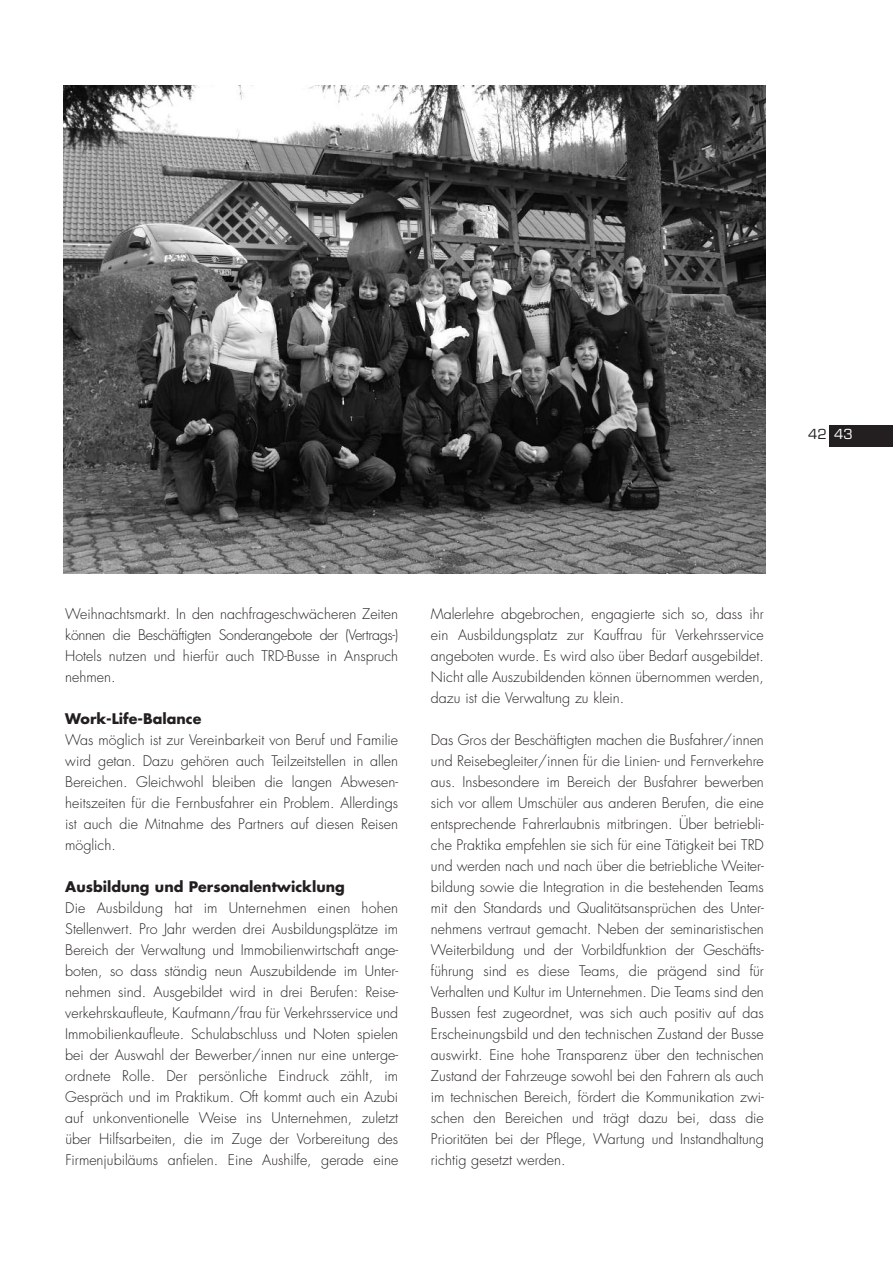
<style>
.page{position:relative;width:893px;height:1263px;background:#fff}
.page>*{position:absolute;margin:0;border:0;box-sizing:border-box;transform-origin:0 0}
.t1{font:300 14.25px/21px "Futura";color:#231f20;text-align:justify}
.t2{font:700 14.25px "Futura";color:#231f20}
.t3{font:13.5px "Eurostile";color:#231f20}
.s1{color:#fff}
</style>
<div class="page">
<img style="left:64px;top:85px;width:701px;height:488px">
<div style="left:829px;top:425px;width:64px;height:21px;background:#231f20"></div>
<p class="t3" style="left:808px;top:429px;width:46px">42 <span class="s1">43</span></p>
<p class="t1" style="left:65px;top:604px;width:334px">Weihnachtsmarkt. In den nachfrageschwächeren Zeiten können die Beschäftigten Sonderangebote der (Vertrags-)<br>Hotels nutzen und hierfür auch TRD-Busse in Anspruch nehmen.</p>
<p class="t2" style="left:65px;top:712px;width:138px">Work-Life-Balance</p>
<p class="t1" style="left:65px;top:730px;width:334px">Was möglich ist zur Vereinbarkeit von Beruf und Familie wird getan. Dazu gehören auch Teilzeitstellen in allen Bereichen. Gleichwohl bleiben die langen Abwesen&shy;heitszeiten für die Fernbusfahrer ein Problem. Allerdings ist auch die Mitnahme des Partners auf diesen Reisen möglich.</p>
<p class="t2" style="left:65px;top:880px;width:281px">Ausbildung und Personalentwicklung</p>
<p class="t1" style="left:65px;top:898px;width:334px">Die Ausbildung hat im Unternehmen einen hohen Stellenwert. Pro Jahr werden drei Ausbildungsplätze im Bereich der Verwaltung und Immobilienwirtschaft ange&shy;boten, so dass ständig neun Auszubildende im Unter&shy;nehmen sind. Ausgebildet wird in drei Berufen: Reise&shy;verkehrskaufleute, Kaufmann/frau für Verkehrsservice und Immobilienkaufleute. Schulabschluss und Noten spielen bei der Auswahl der Bewerber/innen nur eine unterge&shy;ordnete Rolle. Der persönliche Eindruck zählt, im Gespräch und im Praktikum. Oft kommt auch ein Azubi auf unkonventionelle Weise ins Unternehmen, zuletzt über Hilfsarbeiten, die im Zuge der Vorbereitung des Firmenjubiläums anfielen. Eine Aushilfe, gerade eine</p>
<p class="t1" style="left:431px;top:604px;width:334px">Malerlehre abgebrochen, engagierte sich so, dass ihr ein Ausbildungsplatz zur Kauffrau für Verkehrsservice angeboten wurde. Es wird also über Bedarf ausgebildet.<br>Nicht alle Auszubildenden können übernommen werden, dazu ist die Verwaltung zu klein.</p>
<p class="t1" style="left:431px;top:730px;width:334px">Das Gros der Beschäftigten machen die Busfahrer/innen und Reisebegleiter/innen für die Linien- und Fernverkehre aus. Insbesondere im Bereich der Busfahrer bewerben sich vor allem Umschüler aus anderen Berufen, die eine entsprechende Fahrerlaubnis mitbringen. Über betriebli&shy;che Praktika empfehlen sie sich für eine Tätigkeit bei TRD und werden nach und nach über die betriebliche Weiter&shy;bildung sowie die Integration in die bestehenden Teams mit den Standards und Qualitätsansprüchen des Unter&shy;nehmens vertraut gemacht. Neben der seminaristischen Weiterbildung und der Vorbildfunktion der Geschäfts&shy;führung sind es diese Teams, die prägend sind für Verhalten und Kultur im Unternehmen. Die Teams sind den Bussen fest zugeordnet, was sich auch positiv auf das Erscheinungsbild und den technischen Zustand der Busse auswirkt. Eine hohe Transparenz über den technischen Zustand der Fahrzeuge sowohl bei den Fahrern als auch im technischen Bereich, fördert die Kommunikation zwi&shy;schen den Bereichen und trägt dazu bei, dass die Prioritäten bei der Pflege, Wartung und Instandhaltung richtig gesetzt werden.</p>
</div>
